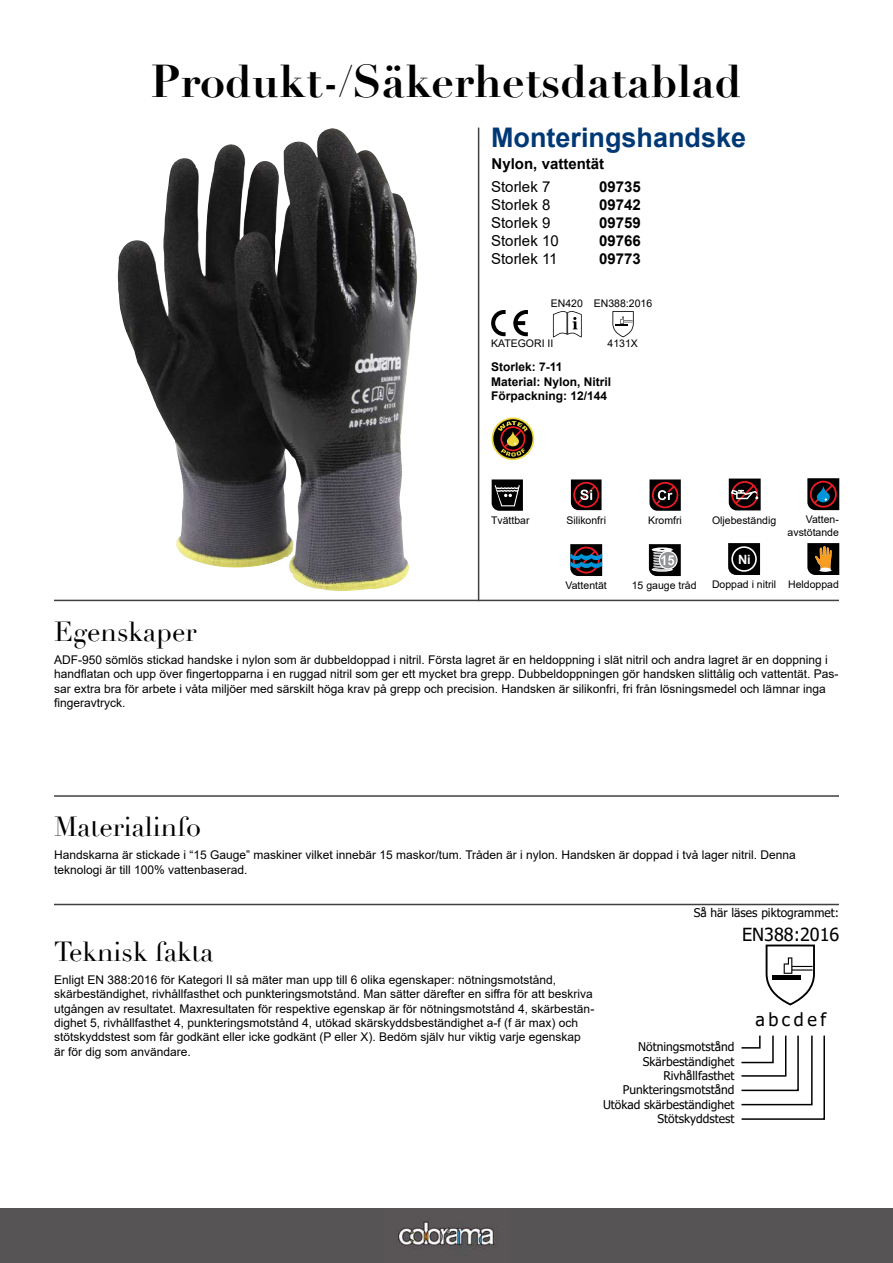
<style>
.page{position:relative;width:893px;height:1263px;background:#fff}
.page>*{position:absolute;margin:0;border:0;box-sizing:border-box;transform-origin:0 0}
.t1{font:700 45px "Didot";color:#000}
.t2{font:27px "Didot";color:#000}
.t3{font:700 27px "Arial";color:#003875}
.t4{font:18px "Tahoma";color:#000}
.t5{font:15px "Arial";color:#000}
.t6{font:700 15px "Arial";color:#000}
.t7{font:700 12.9px "Arial";color:#fff}
.t8{font:12px/14.4px "Arial";color:#000}
.t9{font:12px/14.4px "Tahoma";color:#000;text-align:right}
.t10{font:700 12px/14.4px "Arial";color:#000}
.t11{font:10.5px/12.6px "Arial";color:#000;text-align:right}
</style>
<div class="page">
<div style="left:0;top:1208px;width:893px;height:55px;background:#565455"></div>
<img style="left:398px;top:1221px;width:97px;height:28px">
<img style="left:118px;top:128px;width:292px;height:463px">
<svg style="left:513px;top:310px;width:15px;height:26px"></svg>
<svg style="left:491px;top:310px;width:15px;height:26px"></svg>
<hr style="left:54px;top:904px;width:785px;height:1px;background:#404042">
<hr style="left:54px;top:795px;width:785px;height:2px;background:#404042">
<hr style="left:54px;top:600px;width:785px;height:1px;background:#404042">
<hr style="left:478px;top:128px;width:1px;height:473px;background:#404042">
<svg style="left:571px;top:479px;width:30px;height:31px"></svg>
<svg style="left:492px;top:479px;width:31px;height:32px"></svg>
<svg style="left:649px;top:479px;width:32px;height:32px"></svg>
<svg style="left:729px;top:478px;width:32px;height:32px"></svg>
<svg style="left:728px;top:543px;width:32px;height:32px"></svg>
<svg style="left:649px;top:544px;width:32px;height:32px"></svg>
<svg style="left:570px;top:544px;width:32px;height:32px"></svg>
<svg style="left:807px;top:543px;width:32px;height:32px"></svg>
<svg style="left:807px;top:478px;width:32px;height:32px"></svg>
<svg style="left:612px;top:311px;width:22px;height:26px"></svg>
<svg style="left:553px;top:311px;width:29px;height:26px"></svg>
<svg style="left:492px;top:417px;width:42px;height:43px"></svg>
<div style="left:493px;top:419px;width:39px;height:39px;background:#000;border-radius:50%"></div>
<svg style="left:498px;top:421px;width:30px;height:36px"></svg>
<svg style="left:766px;top:944px;width:49px;height:61px"></svg>
<svg style="left:741px;top:1035px;width:84px;height:85px"></svg>
<h1 class="t1" style="left:151px;top:54px;width:592px">Produkt-/Säkerhetsdatablad</h1>
<h2 class="t3" style="left:491px;top:119px;width:257px">Monteringshandske</h2>
<p class="t6" style="left:492px;top:153px;width:114px">Nylon, vattentät</p>
<p class="t5" style="left:491px;top:176px;width:61px">Storlek 7</p>
<p class="t6" style="left:599px;top:176px;width:43px">09735</p>
<p class="t5" style="left:491px;top:194px;width:61px">Storlek 8</p>
<p class="t6" style="left:599px;top:194px;width:43px">09742</p>
<p class="t5" style="left:491px;top:212px;width:61px">Storlek 9</p>
<p class="t6" style="left:599px;top:212px;width:43px">09759</p>
<p class="t5" style="left:491px;top:230px;width:69px">Storlek 10</p>
<p class="t6" style="left:599px;top:230px;width:43px">09766</p>
<p class="t5" style="left:491px;top:248px;width:68px">Storlek 11</p>
<p class="t6" style="left:599px;top:248px;width:43px">09773</p>
<p class="t11" style="left:551px;top:297px;width:103px">EN420 EN388:2016</p>
<p class="t11" style="left:607px;top:337px;width:32px">4131X</p>
<p class="t11" style="left:491px;top:337px;width:64px">KATEGORI II</p>
<p class="t10" style="left:491px;top:360px;width:122px">Storlek: 7-11<br>Material: Nylon, Nitril<br>Förpackning: 12/144</p>
<p class="t11" style="left:491px;top:514px;width:40px">Tvättbar</p>
<p class="t11" style="left:566px;top:514px;width:41px">Silikonfri</p>
<p class="t11" style="left:648px;top:514px;width:35px">Kromfri</p>
<p class="t11" style="left:712px;top:514px;width:66px">Oljebeständig</p>
<p class="t7" style="left:738px;top:551px;width:14px">Ni</p>
<p class="t11" style="left:788px;top:513px;width:53px">Vatten&shy;avstötande</p>
<h2 class="t2" style="left:54px;top:615px;width:144px">Egenskaper</h2>
<p class="t11" style="left:566px;top:579px;width:43px">Vattentät</p>
<p class="t11" style="left:632px;top:579px;width:66px">15 gauge tråd</p>
<p class="t11" style="left:712px;top:578px;width:128px">Doppad i nitril Heldoppad</p>
<p class="t8" style="left:54px;top:652px;width:786px">ADF-950 sömlös stickad handske i nylon som är dubbeldoppad i nitril. Första lagret är en heldoppning i slät nitril och andra lagret är en doppning i handflatan och upp över fingertopparna i en ruggad nitril som ger ett mycket bra grepp. Dubbeldoppningen gör handsken slittålig och vattentät. Pas&shy;sar extra bra för arbete i våta miljöer med särskilt höga krav på grepp och precision. Handsken är silikonfri, fri från lösningsmedel och lämnar inga fingeravtryck.</p>
<h2 class="t2" style="left:54px;top:811px;width:149px">Materialinfo</h2>
<p class="t8" style="left:54px;top:848px;width:743px">Handskarna är stickade i “15 Gauge” maskiner vilket innebär 15 maskor/tum. Tråden är i nylon. Handsken är doppad i två lager nitril. Denna teknologi är till 100% vattenbaserad.</p>
<h2 class="t2" style="left:54px;top:935px;width:161px">Teknisk fakta</h2>
<p class="t8" style="left:54px;top:972px;width:542px">Enligt EN 388:2016 för Kategori II så mäter man upp till 6 olika egenskaper: nötningsmotstånd, skärbeständighet, rivhållfasthet och punkteringsmotstånd. Man sätter därefter en siffra för att beskriva utgången av resultatet. Maxresultaten för respektive egenskap är för nötningsmotstånd 4, skärbestän&shy;dighet 5, rivhållfasthet 4, punkteringsmotstånd 4, utökad skärskyddsbeständighet a-f (f är max) och stötskyddstest som får godkänt eller icke godkänt (P eller X). Bedöm själv hur viktig varje egenskap är för dig som användare.</p>
<p class="t9" style="left:694px;top:906px;width:147px">Så här läses piktogrammet:</p>
<h3 class="t4" style="left:742px;top:922px;width:99px">EN388:2016</h3>
<p class="t9" style="left:603px;top:1040px;width:133px">Nötningsmotstånd<br>Skärbeständighet<br>Rivhållfasthet<br>Punkteringsmotstånd<br>Utökad skärbeständighet<br>Stötskyddstest</p>
<h3 class="t4" style="left:755px;top:1008px;width:72px">abcdef</h3>
</div>
